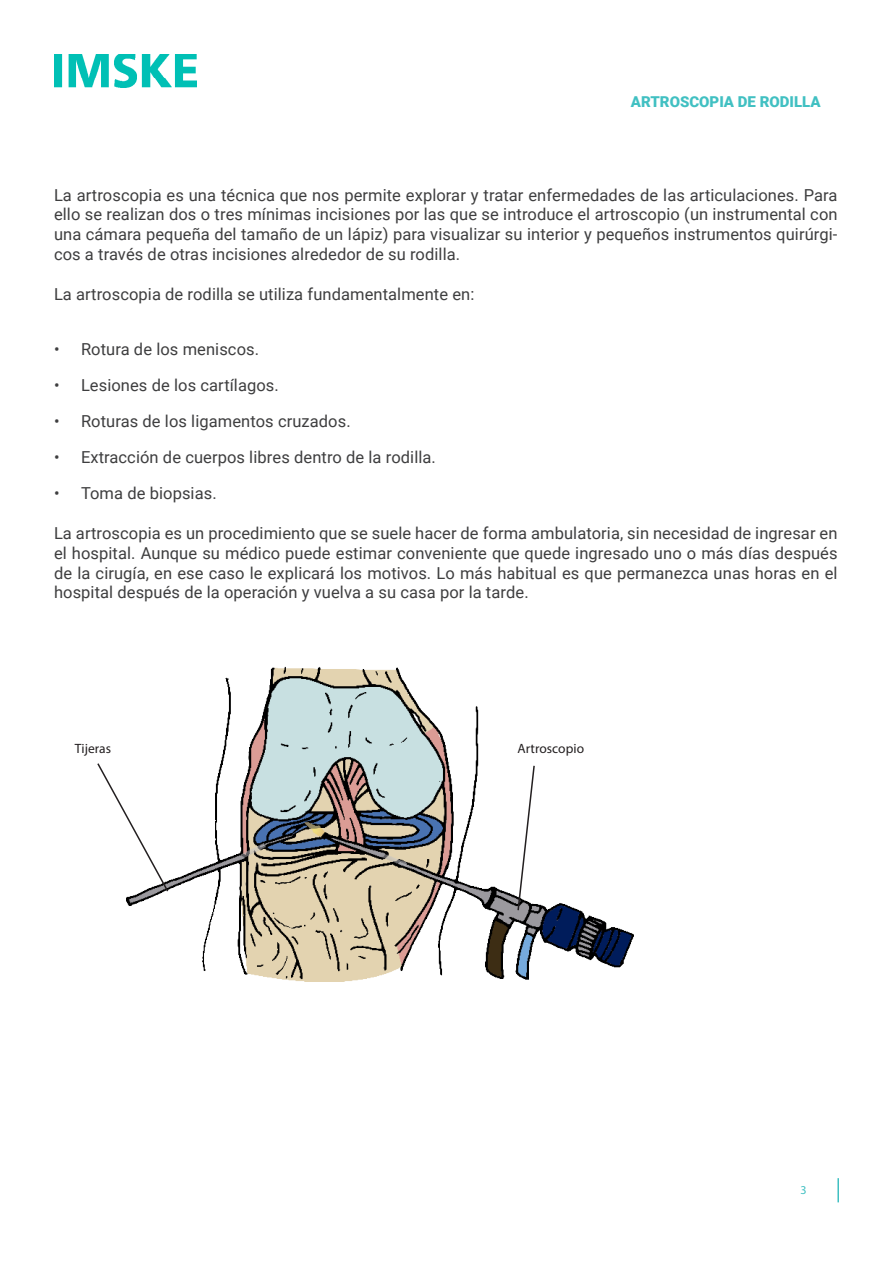
<style>
.page{position:relative;width:893px;height:1263px;background:#fff}
.page>*{position:absolute;margin:0;border:0;box-sizing:border-box;transform-origin:0 0}
.t1{font:16.5px/19.8px "Roboto";letter-spacing:.005em;color:#3e3e3f;text-align:justify}
.t2{font:900 15px "Roboto";color:#41c0c2}
.t3{font:13.5px "Myriad Pro";letter-spacing:.005em;color:#231f20}
.t4{font:12px "Myriad Pro";color:#41c0c2}
</style>
<div class="page">
<hr style="left:837px;top:1178px;width:2px;height:24px;background:#41c0c2">
<img style="left:54px;top:54px;width:143px;height:33px">
<hr style="left:0;top:155px;width:1px;height:141px;background:#41c0c2">
<img style="left:127px;top:666px;width:507px;height:316px">
<svg style="left:97px;top:762px;width:73px;height:131px"></svg>
<svg style="left:516px;top:764px;width:20px;height:148px"></svg>
<p class="t2" style="left:631px;top:91px;width:191px">ARTROSCOPIA DE RODILLA</p>
<p class="t1" style="left:54px;top:184px;width:785px">La artroscopia es una técnica que nos permite explorar y tratar enfermedades de las articulaciones. Para ello se realizan dos o tres mínimas incisiones por las que se introduce el artroscopio (un instrumental con una cámara pequeña del tamaño de un lápiz) para visualizar su interior y pequeños instrumentos quirúrgi&shy;cos a través de otras incisiones alrededor de su rodilla.</p>
<p class="t1" style="left:54px;top:283px;width:422px">La artroscopia de rodilla se utiliza fundamentalmente en:</p>
<p class="t1" style="left:54px;top:339px;width:207px">• Rotura de los meniscos.</p>
<p class="t1" style="left:54px;top:375px;width:226px">• Lesiones de los cartílagos.</p>
<p class="t1" style="left:54px;top:411px;width:298px">• Roturas de los ligamentos cruzados.</p>
<p class="t1" style="left:54px;top:447px;width:383px">• Extracción de cuerpos libres dentro de la rodilla.</p>
<p class="t1" style="left:54px;top:483px;width:164px">• Toma de biopsias.</p>
<p class="t1" style="left:54px;top:523px;width:785px">La artroscopia es un procedimiento que se suele hacer de forma ambulatoria, sin necesidad de ingresar en el hospital. Aunque su médico puede estimar conveniente que quede ingresado uno o más días después de la cirugía, en ese caso le explicará los motivos. Lo más habitual es que permanezca unas horas en el hospital después de la operación y vuelva a su casa por la tarde.</p>
<p class="t3" style="left:75px;top:740px;width:38px">Tijeras</p>
<p class="t3" style="left:517px;top:740px;width:68px">Artroscopio</p>
<p class="t4" style="left:800px;top:1183px;width:8px">3</p>
</div>
